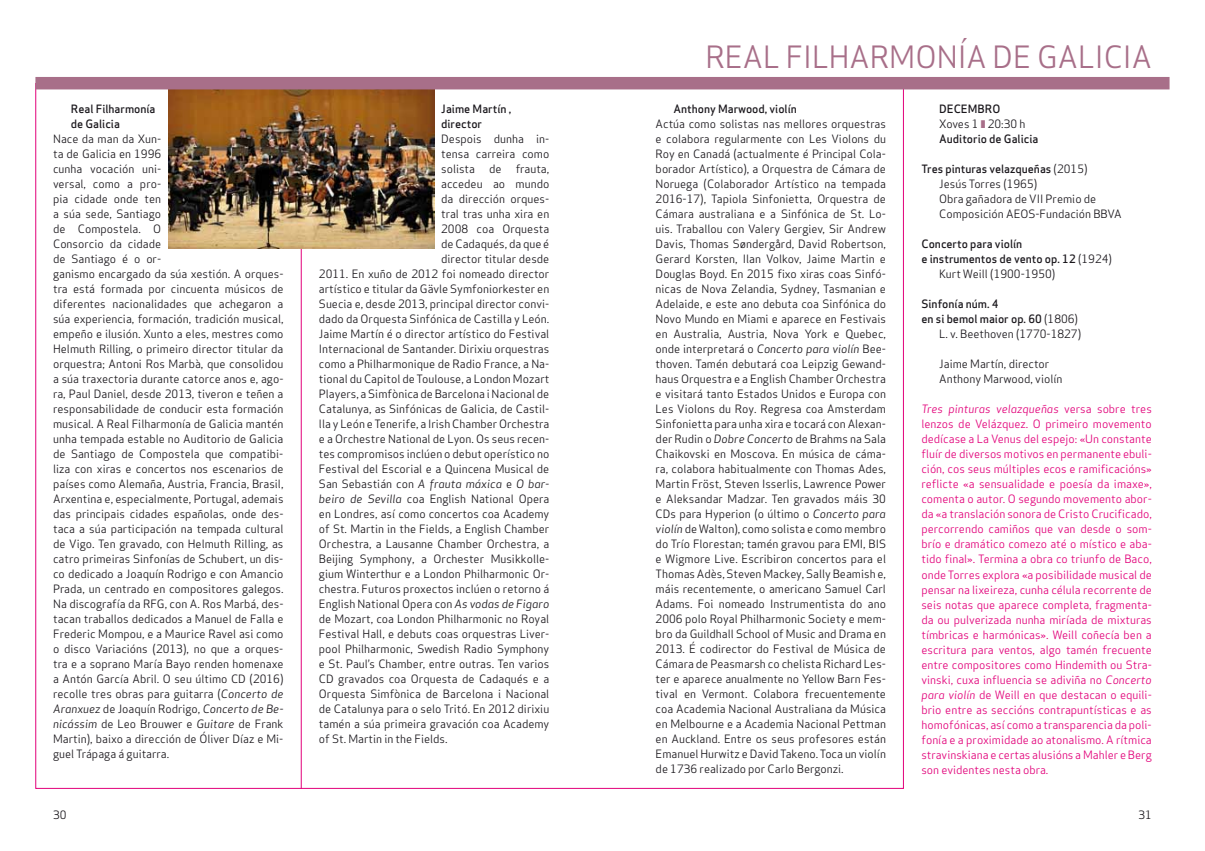
<style>
.page{position:relative;width:1205px;height:851px;background:#fff}
.page>*{position:absolute;margin:0;border:0;box-sizing:border-box;transform-origin:0 0}
.t1{font:30px "Apex Sans Book T";color:#a86f89}
.t2{font:11.25px/15px "Apex Sans Book T";color:#1a171c;text-align:justify}
.t3{font:11.25px/15px "Apex Sans Book T";color:#e2007a;text-align:justify}
.t4{font:11.25px/15px "Apex Sans Medium T";color:#1a171c}
.t5{font:11.25px "Apex Sans Book Italic T";color:#1a171c}
.t6{font:11.25px "Apex Sans Book Italic T";color:#e2007a}
.s1{font-family:"Apex Sans Book Italic T"}
.s2{font-family:"Apex Sans Book T"}
</style>
<div class="page">
<hr style="left:301px;top:83px;width:1px;height:705px;background:#e2007a">
<img style="left:168px;top:89px;width:266px;height:159px">
<div style="left:35px;top:77px;width:1134px;height:12px;background:#a86f89"></div>
<p class="t4" style="left:71px;top:101px;width:86px">Real Filharmonía de Galicia</p>
<p class="t2" style="left:53px;top:131px;width:232px;text-align:left">Nace da man da Xun-<br>ta de Galicia en 1996<br>cunha vocación uni-<br>versal, como a pro-<br>pia cidade onde ten<br>a súa sede, Santiago<br>de Compostela. O<br>Consorcio da cidade<br>de Santiago é o or-<br>ganismo encargado da súa xestión. A orques&shy;tra está formada por cincuenta músicos de diferentes nacionalidades que achegaron a súa experiencia, formación, tradición musical, empeño e ilusión. Xunto a eles, mestres como Helmuth Rilling, o primeiro director titular da orquestra; Antoni Ros Marbà, que consolidou a súa traxectoria durante catorce anos e, ago&shy;ra, Paul Daniel, desde 2013, tiveron e teñen a responsabilidade de conducir esta formación musical. A Real Filharmonía de Galicia mantén unha tempada estable no Auditorio de Galicia de Santiago de Compostela que compatibi&shy;liza con xiras e concertos nos escenarios de países como Alemaña, Austria, Francia, Brasil, Arxentina e, especialmente, Portugal, ademais das principais cidades españolas, onde des&shy;taca a súa participación na tempada cultural de Vigo. Ten gravado, con Helmuth Rilling, as catro primeiras Sinfonías de Schubert, un dis&shy;co dedicado a Joaquín Rodrigo e con Amancio Prada, un centrado en compositores galegos.<br>Na discografía da RFG, con A. Ros Marbá, des&shy;tacan traballos dedicados a Manuel de Falla e Frederic Mompou, e a Maurice Ravel asi como o disco Variacións (2013), no que a orques&shy;tra e a soprano María Bayo renden homenaxe a Antón García Abril. O seu último CD (2016) recolle tres obras para guitarra (<span class="s1">Concerto de</span></p>
<p class="t5" style="left:53px;top:701px;width:232px">Aranxuez <span class="s2">de Joaquín Rodrigo,</span> Concerto de Be-</p>
<p class="t2" style="left:53px;top:716px;width:232px"><span class="s1">nicássim</span> de Leo Brouwer e <span class="s1">Guitare</span> de Frank Martin), baixo a dirección de Óliver Díaz e Mi&shy;guel Trápaga á guitarra.</p>
<p class="t4" style="left:441px;top:101px;width:71px">Jaime Martín , director</p>
<p class="t2" style="left:441px;top:131px;width:110px">Despois dunha in&shy;tensa carreira como solista</p>
<p class="t2" style="left:319px;top:161px;width:232px;text-align:right">frauta,<br>accedeu ao mundo<br>da dirección orques-<br>tral tras unha xira en<br>2008 coa Orquesta<br>de Cadaqués, da que é<br>director titular desde<br>2011. En xuño de 2012 foi nomeado director artístico e titular da Gävle Symfoniorkester en Suecia e, desde 2013, principal director convi&shy;dado da Orquesta Sinfónica de Castilla y León.<br>Jaime Martín é o director artístico do Festival Internacional de Santander. Dirixiu orquestras como a Philharmonique de Radio France, a Na&shy;tional du Capitol de Toulouse, a London Mozart Players, a Simfònica de Barcelona i Nacional de Catalunya, as Sinfónicas de Galicia, de Castil&shy;lla y León e Tenerife, a Irish Chamber Orchestra e a Orchestre National de Lyon. Os seus recen&shy;tes compromisos inclúen o debut operístico no Festival del Escorial e a Quincena Musical de</p>
<p class="t5" style="left:319px;top:477px;width:232px"><span class="s2">San Sebastián con</span> A frauta máxica <span class="s2">e</span> O bar-</p>
<p class="t2" style="left:319px;top:491px;width:232px"><span class="s1">beiro de Sevilla</span> coa English National Opera en Londres, así como concertos coa Academy of St. Martin in the Fields, a English Chamber Orchestra, a Lausanne Chamber Orchestra, a Beijing Symphony, a Orchester Musikkolle&shy;gium Winterthur e a London Philharmonic Or&shy;chestra. Futuros proxectos inclúen o retorno á English National Opera con <span class="s1">As vodas de Figaro </span>de Mozart, coa London Philharmonic no Royal Festival Hall, e debuts coas orquestras Liver&shy;pool Philharmonic, Swedish Radio Symphony e St. Paul’s Chamber, entre outras. Ten varios CD gravados coa Orquesta de Cadaqués e a Orquesta Simfònica de Barcelona i Nacional de Catalunya para o selo Tritó. En 2012 dirixiu tamén a súa primeira gravación coa Academy of St. Martin in the Fields.</p>
<p class="t2" style="left:489px;top:161px;width:14px">de</p>
<h1 class="t1" style="left:705px;top:38px;width:448px">REAL FILHARMONÍA DE GALICIA</h1>
<p class="t4" style="left:673px;top:101px;width:125px">Anthony Marwood, violín</p>
<p class="t2" style="left:655px;top:116px;width:232px">Actúa como solistas nas mellores orquestras e colabora regularmente con Les Violons du Roy en Canadá (actualmente é Principal Cola&shy;borador Artístico), a Orquestra de Cámara de Noruega (Colaborador Artístico na tempada 2016-17), Tapiola Sinfonietta, Orquestra de Cámara australiana e a Sinfónica de St. Lo&shy;uis. Traballou con Valery Gergiev, Sir Andrew Davis, Thomas Søndergård, David Robertson, Gerard Korsten, Ilan Volkov, Jaime Martin e Douglas Boyd. En 2015 fixo xiras coas Sinfó&shy;nicas de Nova Zelandia, Sydney, Tasmanian e Adelaide, e este ano debuta coa Sinfónica do Novo Mundo en Miami e aparece en Festivais en Australia, Austria, Nova York e Quebec, onde interpretará o <span class="s1">Concerto para violín</span> Bee&shy;thoven. Tamén debutará coa Leipzig Gewand&shy;haus Orquestra e a English Chamber Orchestra e visitará tanto Estados Unidos e Europa con Les Violons du Roy. Regresa coa Amsterdam Sinfonietta para unha xira e tocará con Alexan&shy;der Rudin o <span class="s1">Dobre Concerto</span> de Brahms na Sala Chaikovski en Moscova. En música de cáma&shy;ra, colabora habitualmente con Thomas Ades, Martin Fröst, Steven Isserlis, Lawrence Power e Aleksandar Madzar. Ten gravados máis 30<br>CDs para Hyperion (o último o <span class="s1">Concerto para violín</span> de Walton), como solista e como membro do Trío Florestan; tamén gravou para EMI, BIS e Wigmore Live. Escribiron concertos para el Thomas Adès, Steven Mackey, Sally Beamish e, máis recentemente, o americano Samuel Carl Adams. Foi nomeado Instrumentista do ano 2006 polo Royal Philharmonic Society e mem&shy;bro da Guildhall School of Music and Drama en 2013. É codirector do Festival de Música de Cámara de Peasmarsh co chelista Richard Les&shy;ter e aparece anualmente no Yellow Barn Fes&shy;tival en Vermont. Colabora frecuentemente coa Academia Nacional Australiana da Música en Melbourne e a Academia Nacional Pettman en Auckland. Entre os seus profesores están Emanuel Hurwitz e David Takeno. Toca un violín de 1736 realizado por Carlo Bergonzi.</p>
<p class="t4" style="left:939px;top:101px;width:61px">DECEMBRO</p>
<p class="t2" style="left:939px;top:116px;width:88px">Xoves 1 20:30 h</p>
<p class="t4" style="left:939px;top:131px;width:101px">Auditorio de Galicia</p>
<p class="t4" style="left:921px;top:161px;width:168px">Tres pinturas velazqueñas <span class="s2">(2015)</span></p>
<p class="t2" style="left:939px;top:176px;width:184px;text-align:left">Jesús Torres (1965)<br>Obra gañadora de VII Premio de<br>Composición AEOS-Fundación BBVA</p>
<p class="t4" style="left:921px;top:236px;width:192px">Concerto para violín<br>e instrumentos de vento op. 12 <span class="s2">(1924)</span></p>
<p class="t2" style="left:939px;top:266px;width:118px">Kurt Weill (1900-1950)</p>
<p class="t4" style="left:921px;top:296px;width:158px">Sinfonía núm. 4<br>en si bemol maior op. 60 <span class="s2">(1806)</span></p>
<p class="t2" style="left:939px;top:326px;width:143px">L. v. Beethoven (1770-1827)</p>
<p class="t2" style="left:939px;top:356px;width:125px">Jaime Martín, director<br>Anthony Marwood, violín</p>
<p class="t6" style="left:921px;top:402px;width:232px">Tres pinturas velazqueñas <span class="s2">versa sobre tres</span></p>
<p class="t3" style="left:921px;top:416px;width:232px">lenzos de Velázquez. O primeiro movemento dedícase a La Venus del espejo: «Un constante fluír de diversos motivos en permanente ebuli&shy;ción, cos seus múltiples ecos e ramificacións» reflicte «a sensualidade e poesía da imaxe», comenta o autor. O segundo movemento abor&shy;da «a translación sonora de Cristo Crucificado, percorrendo camiños que van desde o som&shy;brío e dramático comezo até o místico e aba&shy;tido final». Termina a obra co triunfo de Baco, onde Torres explora «a posibilidade musical de pensar na lixeireza, cunha célula recorrente de seis notas que aparece completa, fragmenta&shy;da ou pulverizada nunha miríada de mixturas tímbricas e harmónicas». Weill coñecía ben a escritura para ventos, algo tamén frecuente entre compositores como Hindemith ou Stra&shy;vinski, cuxa influencia se adiviña no <span class="s1">Concerto para violín</span> de Weill en que destacan o equili&shy;brio entre as seccións contrapuntísticas e as homofónicas, así como a transparencia da poli&shy;fonía e a proximidade ao atonalismo. A rítmica stravinskiana e certas alusións a Mahler e Berg son evidentes nesta obra.</p>
<p class="t2" style="left:53px;top:806px;width:15px">30</p>
<p class="t2" style="left:1138px;top:806px;width:15px">31</p>
</div>
